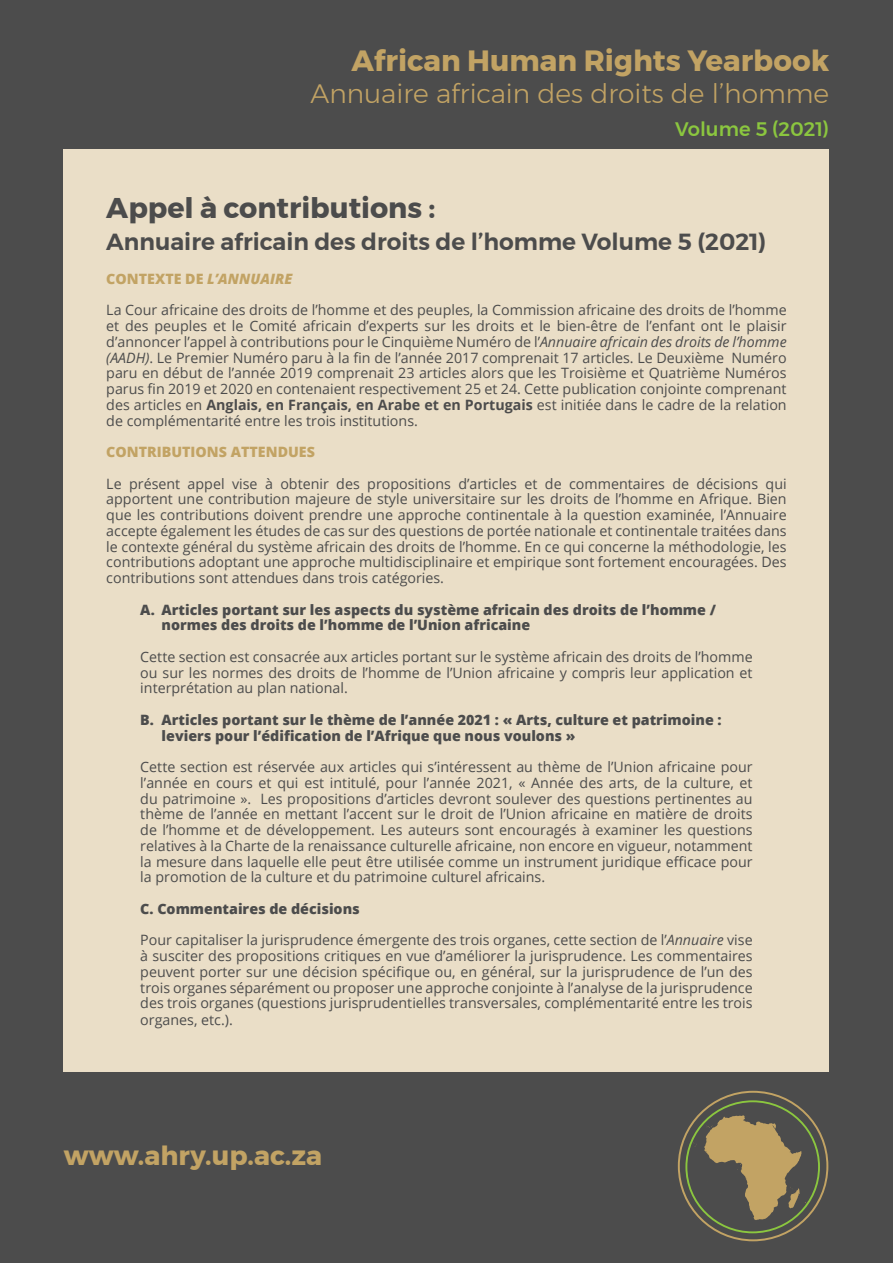
<style>
.page{position:relative;width:893px;height:1263px;background:#4c4c4c}
.page>*{position:absolute;margin:0;border:0;box-sizing:border-box;transform-origin:0 0}
.t1{font:700 29.25px "Montserrat";color:#c2a364}
.t2{font:700 28.5px "Montserrat";color:#4c4c4c}
.t3{font:300 26.55px "Montserrat";color:#c2a364}
.t4{font:700 26.55px "Montserrat";color:#c2a364}
.t5{font:600 23.25px "Montserrat";color:#4c4c4c}
.t6{font:500 19.5px "Montserrat";color:#8bc63f}
.t7{font:14.25px/15.8px "Open Sans";color:#4c4c4c;text-align:justify}
.t8{font:800 14.25px/15.8px "Open Sans";color:#4c4c4c}
.t9{font:800 14.25px "Open Sans";color:#c2a364}
.s1{font-style:italic}
.s2{font-weight:700}
</style>
<div class="page">
<div style="left:64px;top:149px;width:765px;height:922px;background:#eadec7"></div>
<svg style="left:693px;top:1115px;width:123px;height:114px"></svg>
<p class="t1" style="left:351px;top:37px;width:479px">African Human Rights Yearbook</p>
<p class="t3" style="left:310px;top:74px;width:520px">Annuaire africain des droits de l’homme</p>
<p class="t6" style="left:675px;top:113px;width:155px">Volume 5 (2021)</p>
<p class="t2" style="left:106px;top:185px;width:331px">Appel à contributions :</p>
<p class="t5" style="left:106px;top:223px;width:661px">Annuaire africain des droits de l’homme Volume 5 (2021)</p>
<p class="t9" style="left:106px;top:268px;width:188px">CONTEXTE DE <span class="s1">L’ANNUAIRE</span></p>
<p class="t7" style="left:106px;top:302px;width:682px">La Cour africaine des droits de l’homme et des peuples, la Commission africaine des droits de l’homme et des peuples et le Comité africain d’experts sur les droits et le bien-être de l’enfant ont le plaisir d’annoncer l’appel à contributions pour le Cinquième Numéro de l’<span class="s1">Annuaire africain des droits de l’homme (AADH)</span>. Le Premier Numéro paru à la fin de l’année 2017 comprenait 17 articles. Le Deuxième Numéro paru en début de l’année 2019 comprenait 23 articles alors que les Troisième et Quatrième Numéros parus fin 2019 et 2020 en contenaient respectivement 25 et 24. Cette publication conjointe comprenant des articles en <span class="s2">Anglais, en Français, en Arabe et en Portugais</span> est initiée dans le cadre de la relation de complémentarité entre les trois institutions.</p>
<p class="t9" style="left:106px;top:441px;width:210px">CONTRIBUTIONS ATTENDUES</p>
<p class="t7" style="left:106px;top:475px;width:682px">Le présent appel vise à obtenir des propositions d’articles et de commentaires de décisions qui apportent une contribution majeure de style universitaire sur les droits de l’homme en Afrique. Bien que les contributions doivent prendre une approche continentale à la question examinée, l’Annuaire accepte également les études de cas sur des questions de portée nationale et continentale traitées dans le contexte général du système africain des droits de l’homme. En ce qui concerne la méthodologie, les contributions adoptant une approche multidisciplinaire et empirique sont fortement encouragées. Des contributions sont attendues dans trois catégories.</p>
<p class="t8" style="left:140px;top:601px;width:577px">A. Articles portant sur les aspects du système africain des droits de l’homme /</p>
<p class="t8" style="left:162px;top:617px;width:370px">normes des droits de l’homme de l’Union africaine</p>
<p class="t7" style="left:140px;top:648px;width:614px">Cette section est consacrée aux articles portant sur le système africain des droits de l’homme ou sur les normes des droits de l’homme de l’Union africaine y compris leur application et interprétation au plan national.</p>
<p class="t8" style="left:162px;top:711px;width:562px;text-indent:-21px">B. Articles portant sur le thème de l’année 2021 : « Arts, culture et patrimoine : leviers pour l’édification de l’Afrique que nous voulons »</p>
<p class="t7" style="left:140px;top:759px;width:614px">Cette section est réservée aux articles qui s’intéressent au thème de l’Union africaine pour l’année en cours et qui est intitulé, pour l’année 2021, « Année des arts, de la culture, et du patrimoine ». Les propositions d’articles devront soulever des questions pertinentes au thème de l’année en mettant l’accent sur le droit de l’Union africaine en matière de droits de l’homme et de développement. Les auteurs sont encouragés à examiner les questions relatives à la Charte de la renaissance culturelle africaine, non encore en vigueur, notamment la mesure dans laquelle elle peut être utilisée comme un instrument juridique efficace pour la promotion de la culture et du patrimoine culturel africains.</p>
<p class="t8" style="left:140px;top:900px;width:221px">C. Commentaires de décisions</p>
<p class="t7" style="left:140px;top:932px;width:614px">Pour capitaliser la jurisprudence émergente des trois organes, cette section de l’<span class="s1">Annuaire</span> vise à susciter des propositions critiques en vue d’améliorer la jurisprudence. Les commentaires peuvent porter sur une décision spécifique ou, en général, sur la jurisprudence de l’un des trois organes séparément ou proposer une approche conjointe à l’analyse de la jurisprudence des trois organes (questions jurisprudentielles transversales, complémentarité entre les trois organes, etc.).</p>
<p class="t4" style="left:64px;top:1135px;width:260px">www.ahry.up.ac.za</p>
</div>
